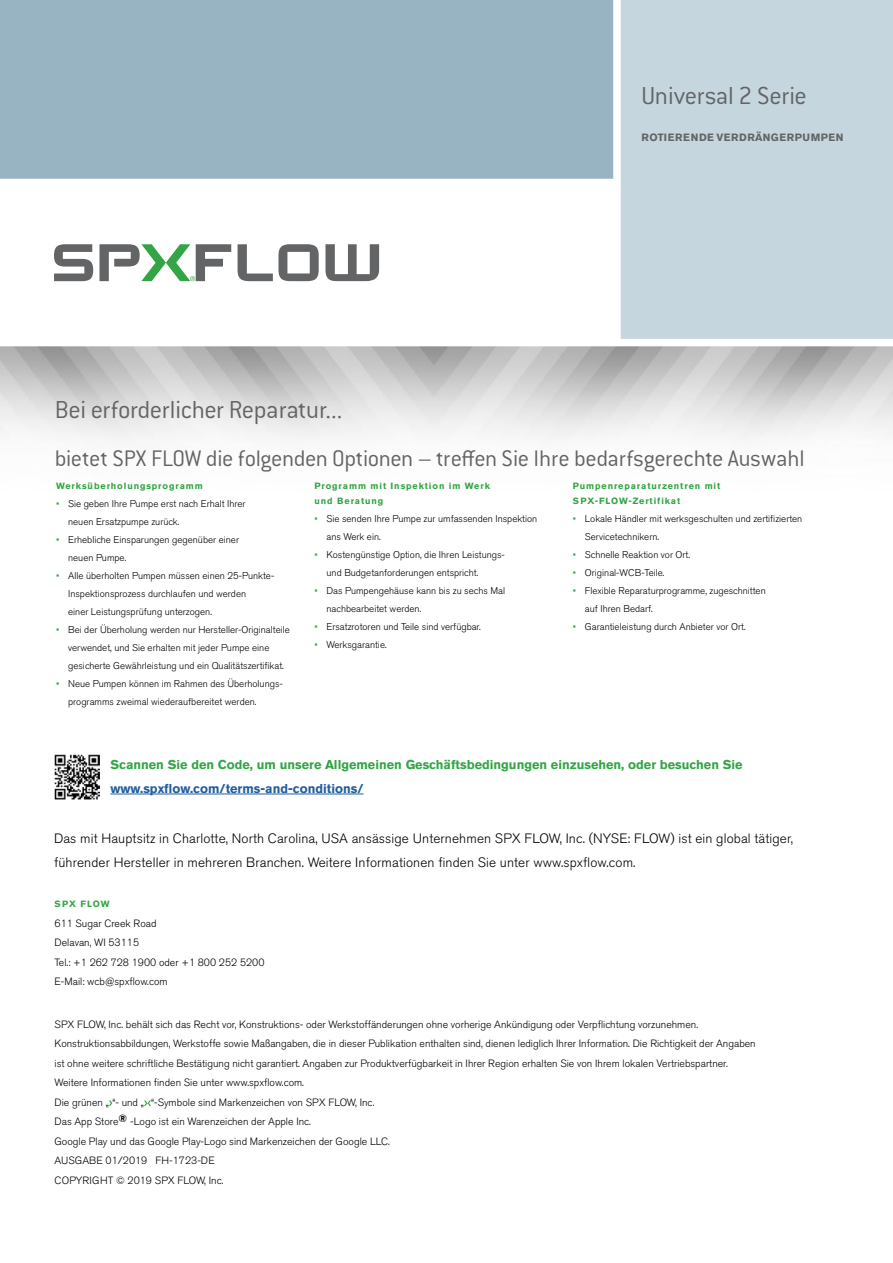
<style>
.page{position:relative;width:893px;height:1263px;background:#fff}
.page>*{position:absolute;margin:0;border:0;box-sizing:border-box;transform-origin:0 0}
.Back_Cover_Corner_He{font:300 27px "Conduit ITC Std";letter-spacing:-.015em;color:#636466}
.Back_Cover_Corner_He-2{font:300 24.75px "Conduit ITC Std";letter-spacing:-.015em;color:#636466}
.Body_Copy__All{font:300 13.5px/24px "Akzidenz Grotesk BE";letter-spacing:.01em;color:#000}
.Body_Copy_Sub-Headli{font:700 12.75px/24px "Akzidenz Grotesk BE";color:#33a544}
.BC_text__7pt_Light{font:300 10.5px/19.5px "Akzidenz Grotesk BE";color:#000}
.Back_Cover_Contact_I{font:300 10.5px "Akzidenz Grotesk BE";color:#000}
.Legal_Disclaimer{font:300 10.5px/19.5px "Akzidenz Grotesk BE";color:#000}
.Back_Cover_Corner_Su{font:700 10.5px "Akzidenz Grotesk BE";letter-spacing:.06em;color:#636466}
.t1{font:300 9.75px/18px "Akzidenz Grotesk BE";color:#000}
.Body_Copy_Headline{font:700 9px/15px "Akzidenz Grotesk BE";letter-spacing:.1em;color:#33a544}
.Back_Cover_Sub-Headl{font:700 9px "Akzidenz Grotesk BE";letter-spacing:.09em;color:#33a544}
.s1{color:#33a544}
.s2{color:#215e9e}
</style>
<div class="page">
<div style="left:0;top:0;width:613px;height:182px;background:#98b4c2"></div>
<div style="left:619px;top:0;width:274px;height:343px;background:#c5d6df"></div>
<div style="left:0;top:179px;width:617px;height:7px;background:#fff"></div>
<div style="left:613px;top:0;width:8px;height:343px;background:#fff"></div>
<div style="left:0;top:339px;width:893px;height:7px;background:#fff"></div>
<svg style="left:54px;top:244px;width:39px;height:37px"></svg>
<svg style="left:238px;top:244px;width:81px;height:37px"></svg>
<svg style="left:325px;top:244px;width:54px;height:37px"></svg>
<svg style="left:99px;top:244px;width:132px;height:37px"></svg>
<svg style="left:109px;top:1100px;width:3px;height:6px"></svg>
<svg style="left:144px;top:1100px;width:7px;height:6px"></svg>
<hr style="left:110px;top:794px;width:253px;height:1px;background:#215e9e">
<img style="left:54px;top:754px;width:45px;height:45px">
<p class="Back_Cover_Corner_He" style="left:641px;top:81px;width:167px">Universal 2 Serie</p>
<p class="Back_Cover_Corner_Su" style="left:641px;top:132px;width:203px">ROTIERENDE VERDRÄNGERPUMPEN</p>
<p class="Back_Cover_Corner_He" style="left:55px;top:395px;width:289px">Bei erforderlicher Reparatur...</p>
<p class="Back_Cover_Corner_He-2" style="left:55px;top:445px;width:751px">bietet SPX FLOW die folgenden Optionen – treffen Sie Ihre bedarfsgerechte Auswahl</p>
<p class="Body_Copy_Headline" style="left:56px;top:478px;width:148px">Werksüberholungsprogramm</p>
<p class="t1" style="left:68px;top:494px;width:179px;text-indent:-12px"><span class="s1">•</span> Sie geben Ihre Pumpe erst nach Erhalt Ihrer neuen Ersatzpumpe zurück.</p>
<p class="t1" style="left:68px;top:530px;width:172px;text-indent:-12px"><span class="s1">•</span> Erhebliche Einsparungen gegenüber einer neuen Pumpe.</p>
<p class="t1" style="left:68px;top:566px;width:208px;text-indent:-12px"><span class="s1">•</span> Alle überholten Pumpen müssen einen 25-Punkte-<br>Inspektionsprozess durchlaufen und werden<br>einer Leistungsprüfung unterzogen.</p>
<p class="t1" style="left:68px;top:620px;width:223px;text-indent:-12px"><span class="s1">•</span> Bei der Überholung werden nur Hersteller-Originalteile verwendet, und Sie erhalten mit jeder Pumpe eine gesicherte Gewährleistung und ein Qualitätszertifikat.</p>
<p class="t1" style="left:68px;top:674px;width:215px;text-indent:-12px"><span class="s1">•</span> Neue Pumpen können im Rahmen des Überholungs&shy;programms zweimal wiederaufbereitet werden.</p>
<p class="Body_Copy_Headline" style="left:315px;top:478px;width:177px">Programm mit Inspektion im Werk und Beratung</p>
<p class="t1" style="left:327px;top:509px;width:212px;text-indent:-12px"><span class="s1">•</span> Sie senden Ihre Pumpe zur umfassenden Inspektion ans Werk ein.</p>
<p class="t1" style="left:327px;top:545px;width:180px;text-indent:-12px"><span class="s1">•</span> Kostengünstige Option, die Ihren Leistungs&shy;und Budgetanforderungen entspricht.</p>
<p class="t1" style="left:327px;top:581px;width:180px;text-indent:-12px"><span class="s1">•</span> Das Pumpengehäuse kann bis zu sechs Mal nachbearbeitet werden.</p>
<p class="t1" style="left:315px;top:617px;width:168px"><span class="s1">•</span> Ersatzrotoren und Teile sind verfügbar.</p>
<p class="t1" style="left:315px;top:635px;width:74px"><span class="s1">•</span> Werksgarantie.</p>
<p class="Body_Copy_Headline" style="left:573px;top:478px;width:149px">Pumpenreparaturzentren mit<br>SPX-FLOW-Zertifikat</p>
<p class="t1" style="left:585px;top:509px;width:219px;text-indent:-12px"><span class="s1">•</span> Lokale Händler mit werksgeschulten und zertifizierten<br>Servicetechnikern.</p>
<p class="t1" style="left:573px;top:545px;width:119px"><span class="s1">•</span> Schnelle Reaktion vor Ort.</p>
<p class="t1" style="left:573px;top:563px;width:93px"><span class="s1">•</span> Original-WCB-Teile.</p>
<p class="t1" style="left:585px;top:581px;width:182px;text-indent:-12px"><span class="s1">•</span> Flexible Reparaturprogramme, zugeschnitten auf Ihren Bedarf.</p>
<p class="t1" style="left:573px;top:617px;width:174px"><span class="s1">•</span> Garantieleistung durch Anbieter vor Ort.</p>
<p class="Body_Copy_Sub-Headli" style="left:110px;top:752px;width:634px">Scannen Sie den Code, um unsere Allgemeinen Geschäftsbedingungen einzusehen, oder besuchen Sie <span class="s2">www.spxflow.com/terms-and-conditions/</span></p>
<p class="Body_Copy__All" style="left:54px;top:826px;width:741px">Das mit Hauptsitz in Charlotte, North Carolina, USA ansässige Unternehmen SPX FLOW, Inc. (NYSE: FLOW) ist ein global tätiger, führender Hersteller in mehreren Branchen. Weitere Informationen finden Sie unter www.spxflow.com.</p>
<p class="Back_Cover_Sub-Headl" style="left:55px;top:899px;width:57px">SPX FLOW</p>
<p class="Back_Cover_Contact_I" style="left:55px;top:917px;width:103px">611 Sugar Creek Road</p>
<p class="Back_Cover_Contact_I" style="left:55px;top:936px;width:86px">Delavan, WI 53115</p>
<p class="Back_Cover_Contact_I" style="left:55px;top:956px;width:211px">Tel.: +1 262 728 1900 oder +1 800 252 5200</p>
<p class="Back_Cover_Contact_I" style="left:55px;top:975px;width:115px">E-Mail: wcb@spxflow.com</p>
<p class="BC_text__7pt_Light" style="left:55px;top:1015px;width:703px">SPX FLOW, Inc. behält sich das Recht vor, Konstruktions- oder Werkstoffänderungen ohne vorherige Ankündigung oder Verpflichtung vorzunehmen.<br>Konstruktionsabbildungen, Werkstoffe sowie Maßangaben, die in dieser Publikation enthalten sind, dienen lediglich Ihrer Information. Die Richtigkeit der Angaben ist ohne weitere schriftliche Bestätigung nicht garantiert. Angaben zur Produktverfügbarkeit in Ihrer Region erhalten Sie von Ihrem lokalen Vertriebspartner.<br>Weitere Informationen finden Sie unter www.spxflow.com.</p>
<p class="BC_text__7pt_Light" style="left:55px;top:1093px;width:321px">Die grünen „ “- und „ “-Symbole sind Markenzeichen von SPX FLOW, Inc.</p>
<p class="BC_text__7pt_Light" style="left:55px;top:1112px;width:337px">Das App Store<sup>®</sup> -Logo ist ein Warenzeichen der Apple Inc.<br>Google Play und das Google Play-Logo sind Markenzeichen der Google LLC.</p>
<p class="Legal_Disclaimer" style="left:55px;top:1151px;width:170px">AUSGABE 01/2019 FH-1723-DE<br>COPYRIGHT © 2019 SPX FLOW, Inc.</p>
</div>
